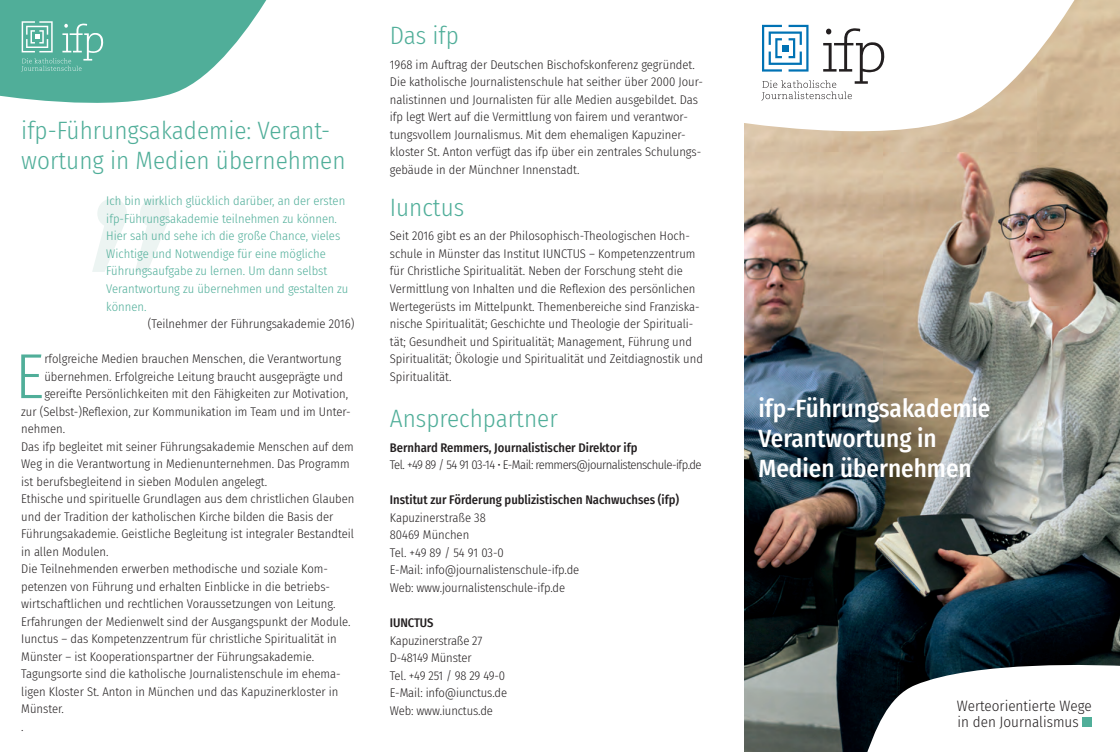
<style>
.page{position:relative;width:1120px;height:752px;background:#fff}
.page>*{position:absolute;margin:0;border:0;box-sizing:border-box;transform-origin:0 0}
.basistext{font:300 63.62px "Fira Sans Condensed";color:#50ae99}
.ÜS-01{font:300 25px/30px "Fira Sans Condensed";color:#50ae99}
.t1{font:500 25px/30px "Fira Sans Condensed";color:#fff}
.t2{font:300 15px/16.2px "Fira Sans Condensed";color:#231f20}
.basistext-2{font:300 12.5px/17.5px "Fira Sans Condensed";color:#231f20}
.basistext-3{font:300 12.5px/17.5px "Fira Sans Condensed";color:#50ae99}
.basistext-4{font:500 12.5px "Fira Sans Condensed";color:#231f20}
.basistext-5{font:300 12.5px "Fira Sans Condensed";letter-spacing:-.04em;color:#231f20}
.basistext-6{font:300 12.5px "Fira Sans Condensed";letter-spacing:-.025em;color:#231f20}
.basistext-7{font:300 12.5px "Fira Sans Condensed";letter-spacing:-.02em;color:#231f20}
</style>
<div class="page">
<svg style="left:92px;top:199px;width:77px;height:73px"></svg>
<img style="left:744px;top:0;width:376px;height:751px">
<svg style="left:863px;top:660px;width:257px;height:91px"></svg>
<svg style="left:744px;top:0;width:337px;height:146px"></svg>
<div style="left:1082px;top:717px;width:9px;height:9px;background:#50ae99"></div>
<svg style="left:761px;top:25px;width:123px;height:76px"></svg>
<svg style="left:0;top:0;width:267px;height:103px"></svg>
<p class="ÜS-01" style="left:21px;top:115px;width:326px">ifp-Führungsakademie: Verant&shy;wortung in Medien übernehmen</p>
<p class="basistext-3" style="left:106px;top:192px;width:244px">Ich bin wirklich glücklich darüber, an der ersten ifp-Führungsakademie teilnehmen zu können.<br>Hier sah und sehe ich die große Chance, vieles Wichtige und Notwendige für eine mögliche Führungsaufgabe zu lernen. Um dann selbst Verantwortung zu übernehmen und gestalten zu können.</p>
<p class="basistext-2" style="left:148px;top:315px;width:208px">(Teilnehmer der Führungsakademie 2016)</p>
<p class="basistext" style="left:15px;top:331px;width:31px">E</p>
<p class="basistext-2" style="left:44px;top:350px;width:298px">rfolgreiche Medien brauchen Menschen, die Verantwortung</p>
<p class="basistext-2" style="left:44px;top:367px;width:300px">übernehmen. Erfolgreiche Leitung braucht ausgeprägte und</p>
<p class="basistext-2" style="left:44px;top:385px;width:305px">gereifte Persönlichkeiten mit den Fähigkeiten zur Motivation,</p>
<p class="basistext-2" style="left:21px;top:402px;width:331px">zur (Selbst-)Reflexion, zur Kommunikation im Team und im Unter-</p>
<p class="basistext-2" style="left:21px;top:420px;width:45px">nehmen.</p>
<p class="basistext-2" style="left:21px;top:437px;width:334px">Das ifp begleitet mit seiner Führungsakademie Menschen auf dem<br>Weg in die Verantwortung in Medienunternehmen. Das Programm ist berufsbegleitend in sieben Modulen angelegt.</p>
<p class="basistext-2" style="left:21px;top:490px;width:335px">Ethische und spirituelle Grundlagen aus dem christlichen Glauben und der Tradition der katholischen Kirche bilden die Basis der Führungsakademie. Geistliche Begleitung ist integraler Bestandteil in allen Modulen.</p>
<p class="basistext-2" style="left:21px;top:560px;width:331px">Die Teilnehmenden erwerben methodische und soziale Kom&shy;petenzen von Führung und erhalten Einblicke in die betriebs&shy;wirtschaftlichen und rechtlichen Voraussetzungen von Leitung.<br>Erfahrungen der Medienwelt sind der Ausgangspunkt der Module.</p>
<p class="basistext-2" style="left:21px;top:630px;width:317px">Iunctus – das Kompetenzzentrum für christliche Spiritualität in<br>Münster – ist Kooperationspartner der Führungsakademie.</p>
<p class="basistext-2" style="left:21px;top:665px;width:321px">Tagungsorte sind die katholische Journalistenschule im ehema&shy;ligen Kloster St. Anton in München und das Kapuzinerkloster in<br>Münster.</p>
<p class="basistext-2" style="left:21px;top:717px;width:4px">.</p>
<p class="ÜS-01" style="left:390px;top:20px;width:71px">Das ifp</p>
<p class="basistext-2" style="left:390px;top:56px;width:315px">1968 im Auftrag der Deutschen Bischofskonferenz gegründet.<br>Die katholische Journalistenschule hat seither über 2000 Jour&shy;nalistinnen und Journalisten für alle Medien ausgebildet. Das ifp legt Wert auf die Vermittlung von fairem und verantwor&shy;tungsvollem Journalismus. Mit dem ehemaligen Kapuziner&shy;kloster St. Anton verfügt das ifp über ein zentrales Schulungs&shy;gebäude in der Münchner Innenstadt.</p>
<p class="ÜS-01" style="left:390px;top:192px;width:76px">Iunctus</p>
<p class="basistext-2" style="left:390px;top:227px;width:315px">Seit 2016 gibt es an der Philosophisch-Theologischen Hoch&shy;schule in Münster das Institut IUNCTUS – Kompetenzzentrum für Christliche Spiritualität. Neben der Forschung steht die Vermittlung von Inhalten und die Reflexion des persönlichen Wertegerüsts im Mittelpunkt. Themenbereiche sind Franziska&shy;nische Spiritualität; Geschichte und Theologie der Spirituali&shy;tät; Gesundheit und Spiritualität; Management, Führung und Spiritualität; Ökologie und Spiritualität und Zeitdiagnostik und Spiritualität.</p>
<p class="ÜS-01" style="left:390px;top:403px;width:169px">Ansprechpartner</p>
<p class="basistext-4" style="left:390px;top:437px;width:249px">Bernhard Remmers, Journalistischer Direktor ifp</p>
<p class="basistext-5" style="left:390px;top:456px;width:313px">Tel. +49 89 / 54 91 03-14 • E-Mail: remmers@journalistenschule-ifp.de</p>
<p class="basistext-4" style="left:390px;top:489px;width:291px">Institut zur Förderung publizistischen Nachwuchses (ifp)</p>
<p class="basistext-2" style="left:390px;top:508px;width:97px">Kapuzinerstraße 38</p>
<p class="basistext-2" style="left:390px;top:526px;width:81px">80469 München</p>
<p class="basistext-7" style="left:390px;top:543px;width:115px">Tel. +49 89 / 54 91 03-0</p>
<p class="basistext-2" style="left:390px;top:561px;width:191px">E-Mail: info@journalistenschule-ifp.de<br>Web: www.journalistenschule-ifp.de</p>
<p class="basistext-4" style="left:390px;top:612px;width:45px">IUNCTUS</p>
<p class="basistext-2" style="left:390px;top:631px;width:94px">Kapuzinerstraße 27</p>
<p class="basistext-2" style="left:390px;top:648px;width:83px">D-48149 Münster</p>
<p class="basistext-6" style="left:390px;top:666px;width:117px">Tel. +49 251 / 98 29 49-0</p>
<p class="basistext-2" style="left:390px;top:683px;width:119px">E-Mail: info@iunctus.de</p>
<p class="basistext-2" style="left:390px;top:701px;width:105px">Web: www.iunctus.de</p>
<p class="t1" style="left:758px;top:392px;width:233px">ifp-Führungsakademie<br>Verantwortung in<br>Medien übernehmen</p>
<p class="t2" style="left:957px;top:696px;width:136px">Werteorientierte Wege in den Journalismus</p>
</div>
